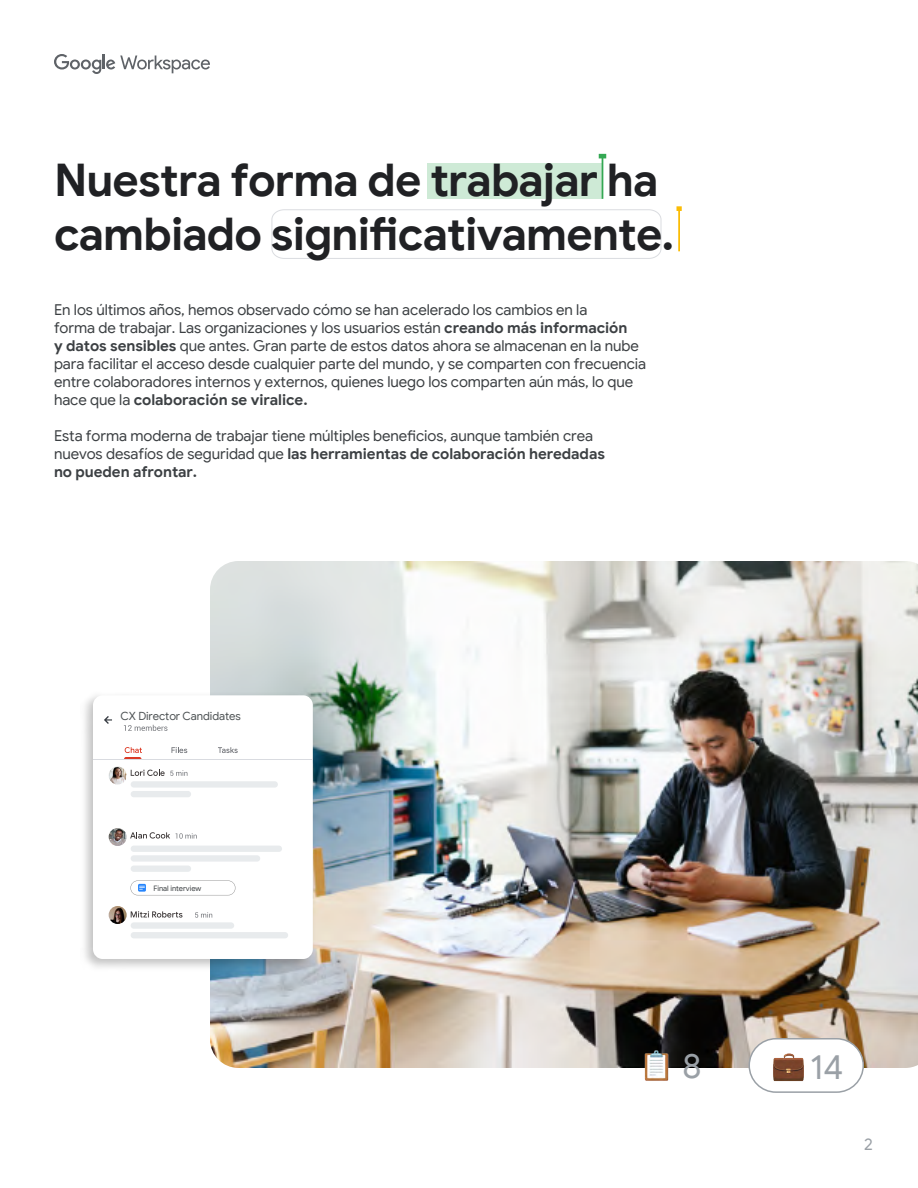
<style>
.page{position:relative;width:918px;height:1188px;background:#fff}
.page>*{position:absolute;margin:0;border:0;box-sizing:border-box;transform-origin:0 0}
.t1{font:700 45px/54px "Google Sans";letter-spacing:-.02em;color:#202124}
.t2{font:34.5px "Google Sans";color:#9aa0a6}
.t3{font:16.5px "Google Sans";color:#9aa0a6}
.t4{font:15px/18px "Google Sans";letter-spacing:-.005em;color:#3c4043}
.t5{font:11.25px "Google Sans";color:#4d5254}
.t6{font:7.5px "Google Sans";color:#3c4043}
.s1{font-weight:700}
</style>
<div class="page">
<svg style="left:271px;top:209px;width:391px;height:50px"></svg>
<div style="left:428px;top:163px;width:175px;height:36px;background:#ceead6"></div>
<hr style="left:602px;top:158px;width:1px;height:41px;background:#34a853">
<svg style="left:599px;top:154px;width:7px;height:4px"></svg>
<hr style="left:678px;top:210px;width:2px;height:41px;background:#fbbc04">
<svg style="left:676px;top:206px;width:6px;height:5px"></svg>
<svg style="left:54px;top:54px;width:156px;height:20px"></svg>
<img style="left:210px;top:561px;width:708px;height:507px">
<svg style="left:84px;top:691px;width:233px;height:281px"></svg>
<div style="left:93px;top:695px;width:220px;height:264px;background:#fff;border-radius:10px"></div>
<svg style="left:104px;top:716px;width:8px;height:8px"></svg>
<svg style="left:124px;top:725px;width:43px;height:6px"></svg>
<svg style="left:171px;top:747px;width:16px;height:6px"></svg>
<svg style="left:218px;top:747px;width:20px;height:6px"></svg>
<hr style="left:94px;top:759px;width:219px;height:1px;background:#d9dbe0">
<svg style="left:124px;top:747px;width:18px;height:12px"></svg>
<svg style="left:130px;top:832px;width:40px;height:7px"></svg>
<svg style="left:131px;top:911px;width:52px;height:7px"></svg>
<svg style="left:131px;top:770px;width:56px;height:6px"></svg>
<svg style="left:176px;top:833px;width:21px;height:6px"></svg>
<svg style="left:195px;top:912px;width:17px;height:6px"></svg>
<div style="left:131px;top:781px;width:147px;height:7px;background:#e8ebed;border-radius:3px"></div>
<div style="left:131px;top:791px;width:60px;height:6px;background:#e8ebed;border-radius:3px"></div>
<div style="left:131px;top:846px;width:151px;height:6px;background:#e8ebed;border-radius:3px"></div>
<div style="left:131px;top:855px;width:129px;height:7px;background:#e8ebed;border-radius:3px"></div>
<div style="left:131px;top:922px;width:103px;height:7px;background:#e8ebed;border-radius:3px"></div>
<div style="left:131px;top:932px;width:157px;height:6px;background:#e8ebed;border-radius:3px"></div>
<div style="left:131px;top:866px;width:60px;height:6px;background:#e8ebed;border-radius:3px"></div>
<svg style="left:147px;top:884px;width:105px;height:14px"></svg>
<svg style="left:130px;top:880px;width:106px;height:15px"></svg>
<img style="left:109px;top:766px;width:18px;height:18px;border-radius:9px">
<img style="left:109px;top:828px;width:18px;height:18px;border-radius:9px">
<img style="left:109px;top:906px;width:18px;height:18px;border-radius:9px">
<img style="left:640px;top:1050px;width:32px;height:31px">
<div style="left:749px;top:1039px;width:114px;height:53px;background:#fff;border-radius:27px"></div>
<div style="left:749px;top:1038px;width:115px;height:55px;border:2px solid #9aa0a6;border-radius:27px"></div>
<img style="left:773px;top:1053px;width:31px;height:29px">
<h1 class="t1" style="left:54px;top:154px;width:622px">Nuestra forma de trabajar ha cambiado significativamente.</h1>
<p class="t4" style="left:54px;top:301px;width:594px">En los últimos años, hemos observado cómo se han acelerado los cambios en la<br>forma de trabajar. Las organizaciones y los usuarios están <span class="s1">creando más información<br>y datos sensibles</span> que antes. Gran parte de estos datos ahora se almacenan en la nube para facilitar el acceso desde cualquier parte del mundo, y se comparten con frecuencia entre colaboradores internos y externos, quienes luego los comparten aún más, lo que hace que la <span class="s1">colaboración se viralice.</span></p>
<p class="t4" style="left:54px;top:427px;width:552px">Esta forma moderna de trabajar tiene múltiples beneficios, aunque también crea nuevos desafíos de seguridad que <span class="s1">las herramientas de colaboración heredadas no pueden afrontar.</span></p>
<p class="t5" style="left:120px;top:709px;width:122px">CX Director Candidates</p>
<p class="t6" style="left:153px;top:884px;width:50px">Final interview</p>
<h2 class="t2" style="left:682px;top:1045px;width:21px">8</h2>
<h2 class="t2" style="left:810px;top:1046px;width:35px">14</h2>
<p class="t3" style="left:864px;top:1134px;width:10px">2</p>
</div>
